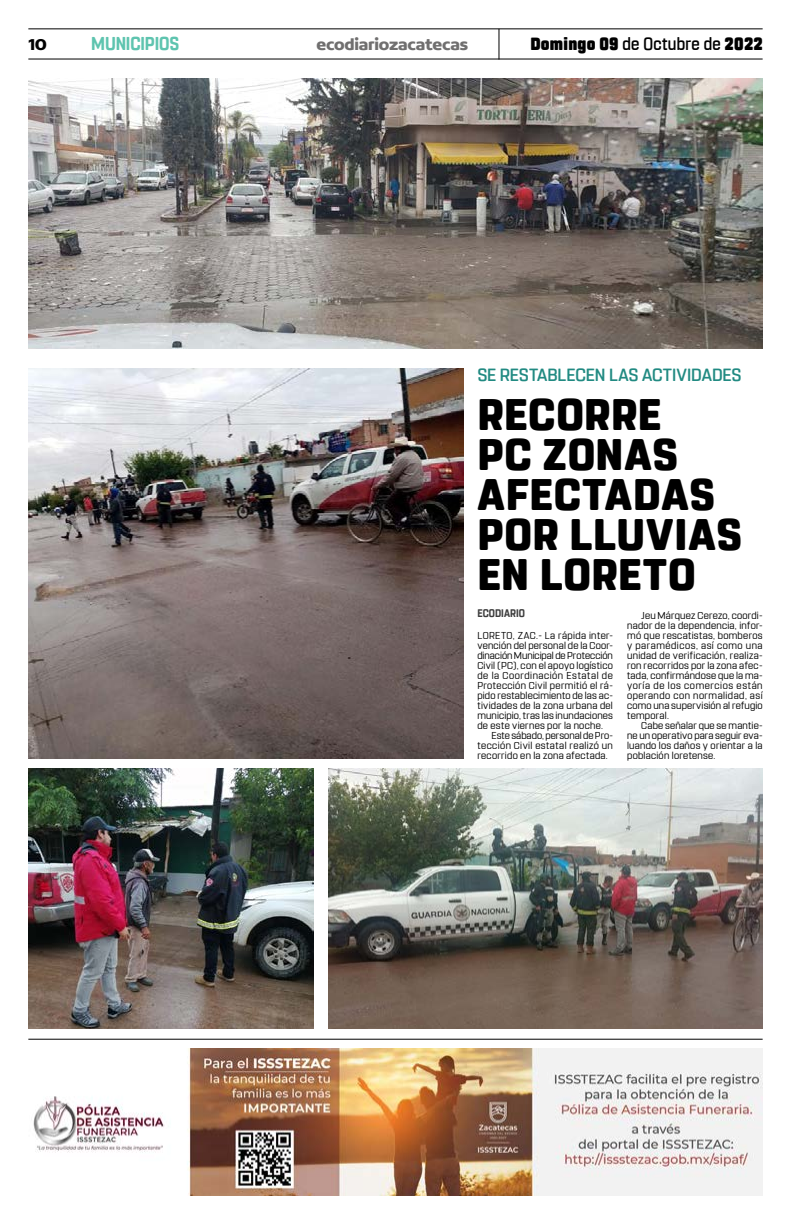
<style>
.page{position:relative;width:791px;height:1225px;background:#fff}
.page>*{position:absolute;margin:0;border:0;box-sizing:border-box;transform-origin:0 0}
.t1{font:800 44px/40px "Rohn Rounded";letter-spacing:.015em;color:#000}
.t2{font:700 18.6px "Rohn Rounded";letter-spacing:-.01em;color:#5ec4af;scale:.91 1}
.t3{font:500 17.6px "Rohn Rounded";color:#218a82}
.t4{font:900 17.6px "Rohn Rounded";letter-spacing:.015em;color:#000;scale:.91 1}
.t5{font:700 16.9px "Concord";letter-spacing:-.01em;color:#706f6f}
.t6{font:700 16.9px "Concord";color:#000}
.t7{font:700 11px "Rohn Rounded";letter-spacing:.005em;color:#3d3d3d;scale:.91 1}
.t8{font:10px/10px "Rohn Rounded";letter-spacing:.025em;color:#000;text-align:justify}
.t9{font:10px "Rohn Rounded";color:#000}
.t10{font:10px "Rohn Rounded";letter-spacing:.055em;color:#000}
.t11{font:10px "Rohn Rounded";letter-spacing:.005em;color:#000}
.s1{font-weight:500}
</style>
<div class="page">
<hr style="left:28px;top:28px;width:735px;height:1px;background:#000">
<hr style="left:28px;top:59px;width:735px;height:1px;background:#000">
<hr style="left:498px;top:29px;width:1px;height:31px;background:#000">
<img style="left:33px;top:1048px;width:730px;height:148px">
<hr style="left:28px;top:1038px;width:735px;height:1px;background:#000">
<img style="left:28px;top:78px;width:735px;height:270px">
<img style="left:28px;top:368px;width:435px;height:390px">
<img style="left:328px;top:768px;width:435px;height:260px">
<img style="left:28px;top:768px;width:286px;height:260px">
<h3 class="t6" style="left:28px;top:34px;width:20px">10</h3>
<h2 class="t2" style="left:91px;top:32px;width:98px">MUNICIPIOS</h2>
<h3 class="t5" style="left:316px;top:34px;width:153px">ecodiariozacatecas</h3>
<h3 class="t4" style="left:530px;top:33px;width:257px">Domingo 09 <span class="s1">de Octubre de</span> 2022</h3>
<h3 class="t3" style="left:477px;top:365px;width:266px">SE RESTABLECEN LAS ACTIVIDADES</h3>
<h1 class="t1" style="left:477px;top:395px;width:266px">RECORRE<br>PC ZONAS<br>AFECTADAS<br>POR LLUVIAS<br>EN LORETO</h1>
<p class="t7" style="left:477px;top:606px;width:54px">ECODIARIO</p>
<p class="t8" style="left:627px;top:610px;width:137px;text-indent:14px">Jeu Márquez Cerezo, coordi&shy;nador de la dependencia, infor&shy;mó que rescatistas, bomberos y paramédicos, así como una unidad de verificación, realiza&shy;ron recorridos por la zona afec&shy;tada, confirmándose que la ma&shy;yoría de los comercios están operando con normalidad, así como una supervisión al refugio temporal.</p>
<p class="t8" style="left:627px;top:720px;width:137px;text-indent:14px">Cabe señalar que se mantie&shy;ne un operativo para seguir eva&shy;luando los daños y orientar a la población loretense.</p>
<p class="t8" style="left:477px;top:630px;width:137px">LORETO, ZAC.- La rápida inter-</p>
<p class="t8" style="left:477px;top:640px;width:137px">vención del personal de la Coor-</p>
<p class="t9" style="left:477px;top:649px;width:137px">dinación Municipal de Protección</p>
<p class="t8" style="left:477px;top:660px;width:137px">Civil (PC), con el apoyo logístico</p>
<p class="t10" style="left:477px;top:669px;width:137px">de la Coordinación Estatal de</p>
<p class="t8" style="left:477px;top:680px;width:137px">Protección Civil permitió el rá-</p>
<p class="t8" style="left:477px;top:690px;width:137px">pido restablecimiento de las ac-</p>
<p class="t8" style="left:477px;top:700px;width:137px">tividades de la zona urbana del</p>
<p class="t8" style="left:477px;top:710px;width:137px">municipio, tras las inundaciones</p>
<p class="t8" style="left:477px;top:720px;width:127px">de este viernes por la noche.</p>
<p class="t11" style="left:492px;top:729px;width:123px">Este sábado, personal de Pro-</p>
<p class="t8" style="left:477px;top:740px;width:137px">tección Civil estatal realizó un</p>
<p class="t8" style="left:477px;top:750px;width:132px">recorrido en la zona afectada.</p>
</div>
